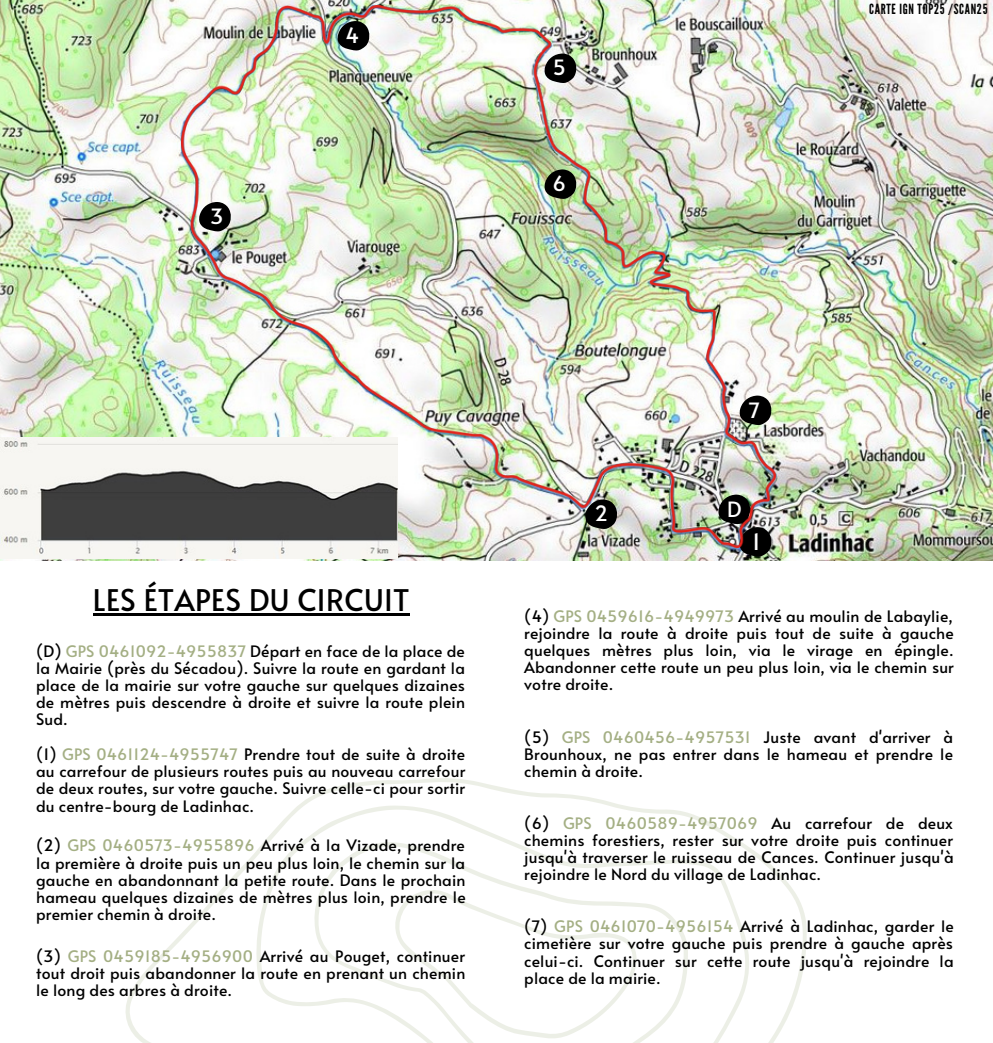
<style>
.page{position:relative;width:993px;height:1043px;background:#fff}
.page>*{position:absolute;margin:0;border:0;box-sizing:border-box;transform-origin:0 0}
.t1{font:29.75px "Alata";letter-spacing:.01em;color:#000}
.t2{font:22.4px "Alata";color:#fff}
.t3{font:21px "Alata";color:#fff}
.t4{font:15.75px/17.2px "Alata";letter-spacing:.01em;color:#000;text-align:justify}
.t5{font:14px "League Gothic";letter-spacing:.05em;color:#000}
.s1{color:#a4af84}
</style>
<div class="page">
<svg style="left:125px;top:613px;width:682px;height:429px"></svg>
<img style="left:0;top:0;width:992px;height:560px">
<svg style="left:718px;top:547px;width:53px;height:9px"></svg>
<img style="left:0;top:437px;width:398px;height:121px">
<img style="left:182px;top:5px;width:593px;height:542px">
<hr style="left:93px;top:613px;width:316px;height:3px;background:#000">
<p class="t3" style="left:210px;top:201px;width:15px">3</p>
<p class="t3" style="left:345px;top:20px;width:15px">4</p>
<p class="t3" style="left:552px;top:52px;width:15px">5</p>
<p class="t3" style="left:552px;top:168px;width:15px">6</p>
<p class="t5" style="left:869px;top:1px;width:120px">CARTE IGN TOP25 /SCAN25</p>
<p class="t1" style="left:93px;top:578px;width:318px">LES ÉTAPES DU CIRCUIT</p>
<p class="t4" style="left:36px;top:641px;width:430px">(D) <span class="s1">GPS 0461092-4955837</span> Départ en face de la place de la Mairie (près du Sécadou). Suivre la route en gardant la place de la mairie sur votre gauche sur quelques dizaines de mètres puis descendre à droite et suivre la route plein Sud.</p>
<p class="t4" style="left:36px;top:745px;width:430px">(1) <span class="s1">GPS 0461124-4955747</span> Prendre tout de suite à droite au carrefour de plusieurs routes puis au nouveau carrefour de deux routes, sur votre gauche. Suivre celle-ci pour sortir du centre-bourg de Ladinhac.</p>
<p class="t4" style="left:36px;top:836px;width:431px">(2) <span class="s1">GPS 0460573-4955896</span> Arrivé à la Vizade, prendre la première à droite puis un peu plus loin, le chemin sur la gauche en abandonnant la petite route. Dans le prochain hameau quelques dizaines de mètres plus loin, prendre le premier chemin à droite.</p>
<p class="t4" style="left:36px;top:946px;width:430px">(3) <span class="s1">GPS 0459185-4956900</span> Arrivé au Pouget, continuer tout droit puis abandonner la route en prenant un chemin le long des arbres à droite.</p>
<p class="t3" style="left:594px;top:498px;width:15px">2</p>
<p class="t3" style="left:748px;top:394px;width:13px">7</p>
<p class="t3" style="left:727px;top:493px;width:16px">D</p>
<p class="t2" style="left:752px;top:525px;width:10px">1</p>
<p class="t4" style="left:524px;top:606px;width:431px">(4) <span class="s1">GPS 0459616-4949973</span> Arrivé au moulin de Labaylie, rejoindre la route à droite puis tout de suite à gauche quelques mètres plus loin, via le virage en épingle.<br>Abandonner cette route un peu plus loin, via le chemin sur votre droite.</p>
<p class="t4" style="left:524px;top:727px;width:430px">(5) <span class="s1">GPS 0460456-4957531</span> Juste avant d'arriver à Brounhoux, ne pas entrer dans le hameau et prendre le chemin à droite.</p>
<p class="t4" style="left:524px;top:813px;width:431px">(6) <span class="s1">GPS 0460589-4957069</span> Au carrefour de deux chemins forestiers, rester sur votre droite puis continuer jusqu'à traverser le ruisseau de Cances. Continuer jusqu'à rejoindre le Nord du village de Ladinhac.</p>
<p class="t4" style="left:524px;top:917px;width:431px">(7) <span class="s1">GPS 0461070-4956154</span> Arrivé à Ladinhac, garder le cimetière sur votre gauche puis prendre à gauche après celui-ci. Continuer sur cette route jusqu'à rejoindre la place de la mairie.</p>
</div>
